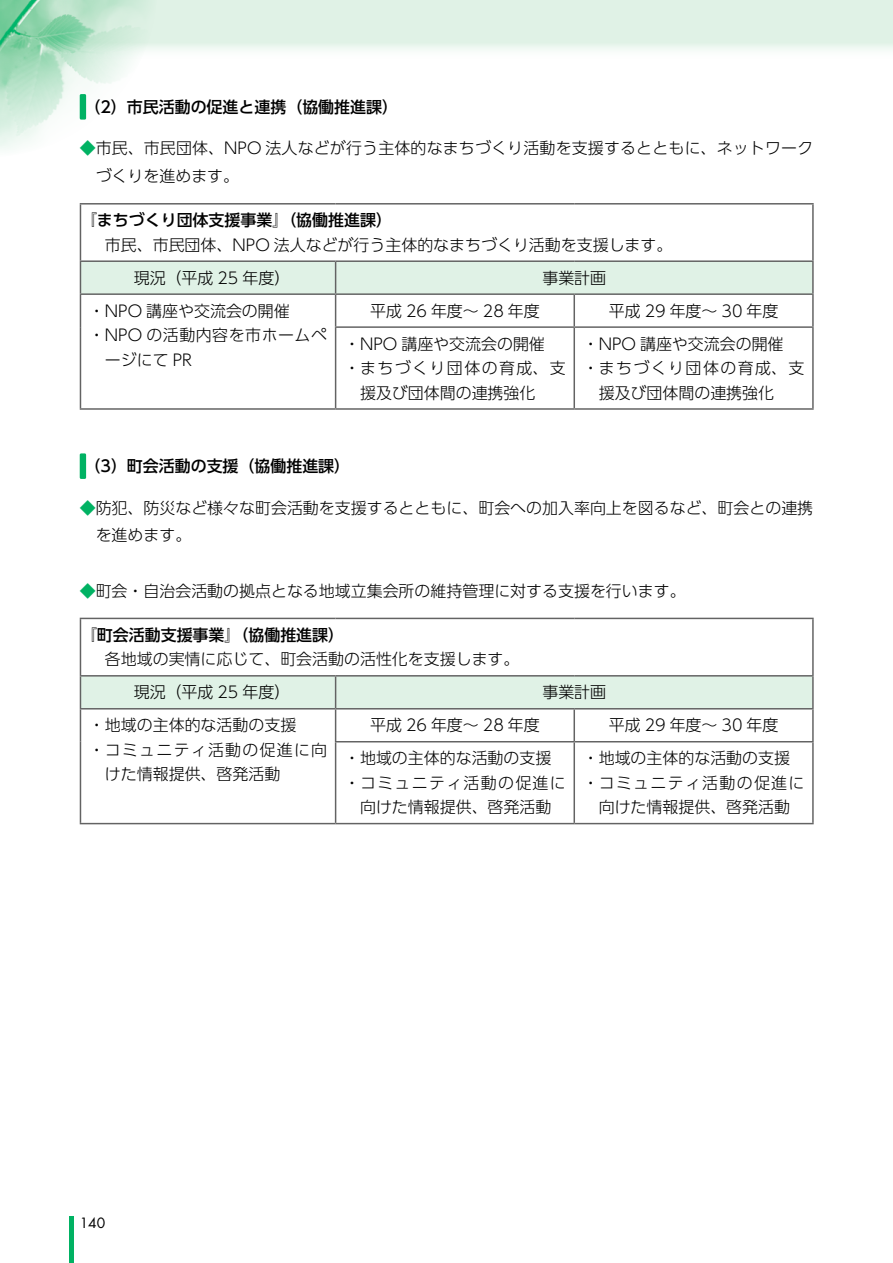
<style>
.page{position:relative;width:893px;height:1263px;background:#fff}
.page>*{position:absolute;margin:0;border:0;box-sizing:border-box;transform-origin:0 0}
.t1{font:300 15.9px/27.6px "UD Shin Go Pro";color:#000}
.t2{font:300 15.9px "UD Shin Go Pro";letter-spacing:.08em;color:#000}
.t3{font:500 15.9px "UD Shin Go Pro";color:#000}
.t4{font:300 15.9px "UD Shin Go Pro";letter-spacing:.09em;color:#000}
.t5{font:300 15.9px "UD Shin Go Pro";letter-spacing:.035em;color:#000}
.t6{font:13.8px "Futura";color:#000}
.s1{color:#00b263}
.s2{font-weight:500}
</style>
<div class="page">
<div style="left:0;top:0;width:893px;height:60px;background:linear-gradient(to bottom,#d8efdf,#f3faf5)"></div>
<hr style="left:69px;top:1216px;width:4px;height:47px;background:#00b263">
<img style="left:0;top:0;width:157px;height:150px">
<div style="left:80px;top:94px;width:6px;height:26px;background:#00b263;border-radius:2px"></div>
<div style="left:81px;top:262px;width:731px;height:31px;background:#e0f2e6"></div>
<hr style="left:80px;top:203px;width:256px;height:2px;background:#636363">
<hr style="left:80px;top:205px;width:1px;height:55px;background:#636363">
<hr style="left:336px;top:203px;width:238px;height:2px;background:#636363">
<hr style="left:574px;top:203px;width:240px;height:2px;background:#636363">
<hr style="left:812px;top:205px;width:2px;height:55px;background:#636363">
<hr style="left:80px;top:260px;width:256px;height:2px;background:#636363">
<hr style="left:80px;top:262px;width:1px;height:31px;background:#636363">
<hr style="left:336px;top:260px;width:238px;height:2px;background:#636363">
<hr style="left:335px;top:262px;width:1px;height:31px;background:#636363">
<hr style="left:574px;top:260px;width:240px;height:2px;background:#636363">
<hr style="left:812px;top:262px;width:2px;height:31px;background:#636363">
<hr style="left:80px;top:293px;width:256px;height:2px;background:#636363">
<hr style="left:80px;top:295px;width:1px;height:32px;background:#636363">
<hr style="left:80px;top:327px;width:1px;height:81px;background:#636363">
<hr style="left:80px;top:408px;width:256px;height:2px;background:#636363">
<hr style="left:336px;top:293px;width:238px;height:2px;background:#636363">
<hr style="left:335px;top:295px;width:1px;height:31px;background:#636363">
<hr style="left:574px;top:293px;width:240px;height:2px;background:#636363">
<hr style="left:573px;top:295px;width:2px;height:31px;background:#636363">
<hr style="left:812px;top:295px;width:2px;height:31px;background:#636363">
<hr style="left:335px;top:326px;width:239px;height:2px;background:#636363">
<hr style="left:335px;top:328px;width:1px;height:80px;background:#636363">
<hr style="left:574px;top:326px;width:240px;height:2px;background:#636363">
<hr style="left:573px;top:328px;width:2px;height:80px;background:#636363">
<hr style="left:812px;top:328px;width:2px;height:80px;background:#636363">
<hr style="left:336px;top:408px;width:238px;height:2px;background:#636363">
<hr style="left:574px;top:408px;width:240px;height:2px;background:#636363">
<div style="left:80px;top:453px;width:6px;height:26px;background:#00b263;border-radius:2px"></div>
<div style="left:81px;top:676px;width:731px;height:32px;background:#e0f2e6"></div>
<hr style="left:80px;top:618px;width:256px;height:1px;background:#636363">
<hr style="left:80px;top:619px;width:1px;height:56px;background:#636363">
<hr style="left:336px;top:618px;width:238px;height:1px;background:#636363">
<hr style="left:574px;top:618px;width:240px;height:1px;background:#636363">
<hr style="left:812px;top:619px;width:2px;height:56px;background:#636363">
<hr style="left:80px;top:675px;width:256px;height:1px;background:#636363">
<hr style="left:80px;top:676px;width:1px;height:32px;background:#636363">
<hr style="left:336px;top:675px;width:238px;height:1px;background:#636363">
<hr style="left:335px;top:676px;width:1px;height:32px;background:#636363">
<hr style="left:574px;top:675px;width:240px;height:1px;background:#636363">
<hr style="left:812px;top:676px;width:2px;height:32px;background:#636363">
<hr style="left:80px;top:708px;width:256px;height:1px;background:#636363">
<hr style="left:80px;top:709px;width:1px;height:33px;background:#636363">
<hr style="left:80px;top:742px;width:1px;height:81px;background:#636363">
<hr style="left:80px;top:823px;width:256px;height:1px;background:#636363">
<hr style="left:336px;top:708px;width:238px;height:1px;background:#636363">
<hr style="left:335px;top:709px;width:1px;height:32px;background:#636363">
<hr style="left:574px;top:708px;width:240px;height:1px;background:#636363">
<hr style="left:573px;top:709px;width:2px;height:32px;background:#636363">
<hr style="left:812px;top:709px;width:2px;height:32px;background:#636363">
<hr style="left:335px;top:741px;width:239px;height:1px;background:#636363">
<hr style="left:335px;top:742px;width:1px;height:81px;background:#636363">
<hr style="left:574px;top:741px;width:240px;height:1px;background:#636363">
<hr style="left:573px;top:742px;width:2px;height:81px;background:#636363">
<hr style="left:812px;top:742px;width:2px;height:81px;background:#636363">
<hr style="left:336px;top:823px;width:238px;height:1px;background:#636363">
<hr style="left:574px;top:823px;width:240px;height:1px;background:#636363">
<p class="t3" style="left:85px;top:94px;width:315px">（2）市民活動の促進と連携（協働推進課）</p>
<p class="t1" style="left:96px;top:134px;width:719px;text-indent:-16px"><span class="s1">◆</span>市民、市民団体、NPO 法人などが行う主体的なまちづくり活動を支援するとともに、ネットワークづくりを進めます。</p>
<p class="t1" style="left:89px;top:207px;width:585px;line-height:24.5px;text-indent:-8px"><span class="s2">『まちづくり団体支援事業』（協働推進課）<br></span>　市民、市民団体、NPO 法人などが行う主体的なまちづくり活動を支援します。</p>
<p class="t1" style="left:134px;top:263px;width:158px">現況（平成 25 年度）</p>
<p class="t1" style="left:542px;top:263px;width:65px">事業計画</p>
<p class="t1" style="left:89px;top:296px;width:202px">・NPO 講座や交流会の開催</p>
<p class="t5" style="left:89px;top:322px;width:240px">・NPO の活動内容を市ホームペ</p>
<p class="t1" style="left:105px;top:345px;width:89px">ージにて PR</p>
<p class="t1" style="left:370px;top:296px;width:171px">平成 26 年度〜 28 年度</p>
<p class="t1" style="left:609px;top:296px;width:171px">平成 29 年度〜 30 年度</p>
<p class="t1" style="left:344px;top:329px;width:202px">・NPO 講座や交流会の開催</p>
<p class="t4" style="left:344px;top:355px;width:223px">・まちづくり団体の育成、支</p>
<p class="t1" style="left:360px;top:378px;width:177px">援及び団体間の連携強化</p>
<p class="t1" style="left:583px;top:329px;width:202px">・NPO 講座や交流会の開催</p>
<p class="t4" style="left:583px;top:355px;width:223px">・まちづくり団体の育成、支</p>
<p class="t1" style="left:599px;top:378px;width:177px">援及び団体間の連携強化</p>
<p class="t3" style="left:85px;top:453px;width:267px">（3）町会活動の支援（協働推進課）</p>
<p class="t1" style="left:96px;top:493px;width:719px;text-indent:-16px"><span class="s1">◆</span>防犯、防災など様々な町会活動を支援するとともに、町会への加入率向上を図るなど、町会との連携を進めます。</p>
<p class="t1" style="left:80px;top:576px;width:607px"><span class="s1">◆</span>町会・自治会活動の拠点となる地域立集会所の維持管理に対する支援を行います。</p>
<p class="t1" style="left:89px;top:622px;width:432px;line-height:24.5px;text-indent:-8px"><span class="s2">『町会活動支援事業』（協働推進課）<br></span>　各地域の実情に応じて、町会活動の活性化を支援します。</p>
<p class="t1" style="left:134px;top:678px;width:158px">現況（平成 25 年度）</p>
<p class="t1" style="left:542px;top:678px;width:65px">事業計画</p>
<p class="t1" style="left:89px;top:711px;width:209px">・地域の主体的な活動の支援</p>
<p class="t2" style="left:89px;top:737px;width:240px">・コミュニティ活動の促進に向</p>
<p class="t1" style="left:105px;top:760px;width:177px">けた情報提供、啓発活動</p>
<p class="t1" style="left:370px;top:711px;width:171px">平成 26 年度〜 28 年度</p>
<p class="t1" style="left:609px;top:711px;width:171px">平成 29 年度〜 30 年度</p>
<p class="t1" style="left:344px;top:744px;width:209px">・地域の主体的な活動の支援</p>
<p class="t2" style="left:344px;top:770px;width:223px">・コミュニティ活動の促進に</p>
<p class="t1" style="left:360px;top:793px;width:193px">向けた情報提供、啓発活動</p>
<p class="t1" style="left:583px;top:744px;width:209px">・地域の主体的な活動の支援</p>
<p class="t2" style="left:583px;top:770px;width:223px">・コミュニティ活動の促進に</p>
<p class="t1" style="left:599px;top:793px;width:193px">向けた情報提供、啓発活動</p>
<p class="t6" style="left:80px;top:1214px;width:27px">140</p>
</div>
